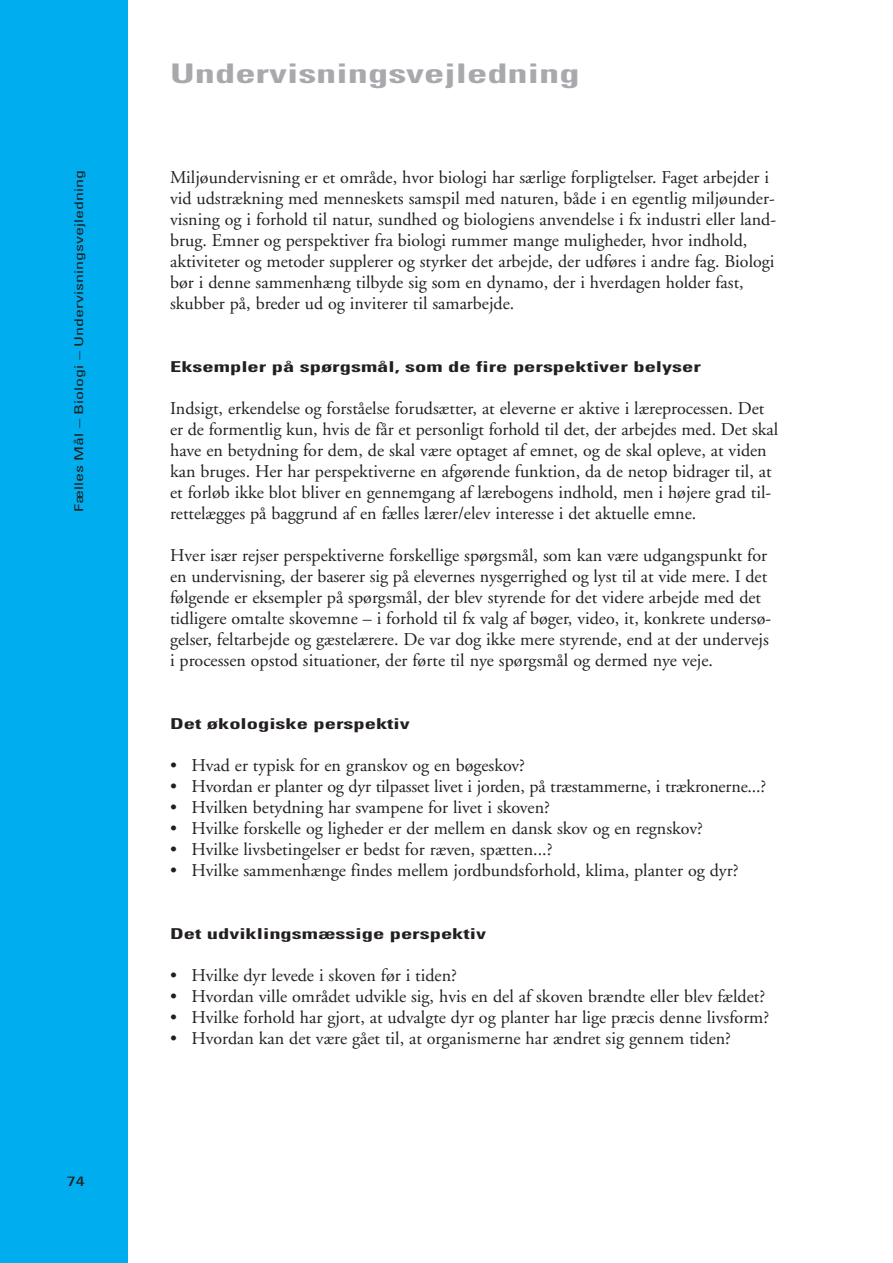
<style>
.page{position:relative;width:893px;height:1263px;background:#fff}
.page>*{position:absolute;margin:0;border:0;box-sizing:border-box;transform-origin:0 0}
.t1{font:700 condensed 27px "Univers";color:#a8a9ad;scale:1.5 1}
.t2{font:18px/21px "Adobe Garamond";color:#231f20}
.t3{font:700 condensed 15px "Univers";color:#231f20;scale:1.5 1}
.t4{font:condensed 13.5px "Univers";color:#231f20;scale:1.5 1}
.t5{font:condensed 12px "Univers";color:#231f20;scale:1.5 1}
</style>
<div class="page">
<div style="left:0;top:0;width:128px;height:1263px;background:#00aeef"></div>
<h1 class="t1" style="left:170px;top:64px;width:274px">Undervisningsvejledning</h1>
<p class="t5" style="left:74px;top:512px;width:229px;rotate:-90deg">Fælles Mål – Biologi – Undervisningsvejledning</p>
<p class="t2" style="left:170px;top:169px;width:607px">Miljøundervisning er et område, hvor biologi har særlige forpligtelser. Faget arbejder i vid udstrækning med menneskets samspil med naturen, både i en egentlig miljøunder&shy;visning og i forhold til natur, sundhed og biologiens anvendelse i fx industri eller land&shy;brug. Emner og perspektiver fra biologi rummer mange muligheder, hvor indhold, aktiviteter og metoder supplerer og styrker det arbejde, der udføres i andre fag. Biologi bør i denne sammenhæng tilbyde sig som en dynamo, der i hverdagen holder fast, skubber på, breder ud og inviterer til samarbejde.</p>
<p class="t3" style="left:170px;top:361px;width:355px">Eksempler på spørgsmål, som de fire perspektiver belyser</p>
<p class="t2" style="left:170px;top:400px;width:609px">Indsigt, erkendelse og forståelse forudsætter, at eleverne er aktive i læreprocessen. Det er de formentlig kun, hvis de får et personligt forhold til det, der arbejdes med. Det skal have en betydning for dem, de skal være optaget af emnet, og de skal opleve, at viden kan bruges. Her har perspektiverne en afgørende funktion, da de netop bidrager til, at et forløb ikke blot bliver en gennemgang af lærebogens indhold, men i højere grad til&shy;rettelægges på baggrund af en fælles lærer/elev interesse i det aktuelle emne.</p>
<p class="t2" style="left:170px;top:547px;width:603px">Hver især rejser perspektiverne forskellige spørgsmål, som kan være udgangspunkt for en undervisning, der baserer sig på elevernes nysgerrighed og lyst til at vide mere. I det følgende er eksempler på spørgsmål, der blev styrende for det videre arbejde med det tidligere omtalte skovemne – i forhold til fx valg af bøger, video, it, konkrete undersø&shy;gelser, feltarbejde og gæstelærere. De var dog ikke mere styrende, end at der undervejs i processen opstod situationer, der førte til nye spørgsmål og dermed nye veje.</p>
<p class="t3" style="left:170px;top:718px;width:161px">Det økologiske perspektiv</p>
<p class="t2" style="left:170px;top:757px;width:356px">• Hvad er typisk for en granskov og en bøgeskov?</p>
<p class="t2" style="left:170px;top:778px;width:598px">• Hvordan er planter og dyr tilpasset livet i jorden, på træstammerne, i trækronerne...?</p>
<p class="t2" style="left:170px;top:799px;width:381px">• Hvilken betydning har svampene for livet i skoven?</p>
<p class="t2" style="left:170px;top:820px;width:534px">• Hvilke forskelle og ligheder er der mellem en dansk skov og en regnskov?</p>
<p class="t2" style="left:170px;top:841px;width:384px">• Hvilke livsbetingelser er bedst for ræven, spætten...?</p>
<p class="t2" style="left:170px;top:862px;width:570px">• Hvilke sammenhænge findes mellem jordbundsforhold, klima, planter og dyr?</p>
<p class="t4" style="left:67px;top:1176px;width:13px">74</p>
<p class="t3" style="left:170px;top:928px;width:212px">Det udviklingsmæssige perspektiv</p>
<p class="t2" style="left:170px;top:967px;width:288px">• Hvilke dyr levede i skoven før i tiden?</p>
<p class="t2" style="left:170px;top:988px;width:597px">• Hvordan ville området udvikle sig, hvis en del af skoven brændte eller blev fældet?</p>
<p class="t2" style="left:170px;top:1009px;width:601px">• Hvilke forhold har gjort, at udvalgte dyr og planter har lige præcis denne livsform?</p>
<p class="t2" style="left:170px;top:1030px;width:562px">• Hvordan kan det være gået til, at organismerne har ændret sig gennem tiden?</p>
</div>
